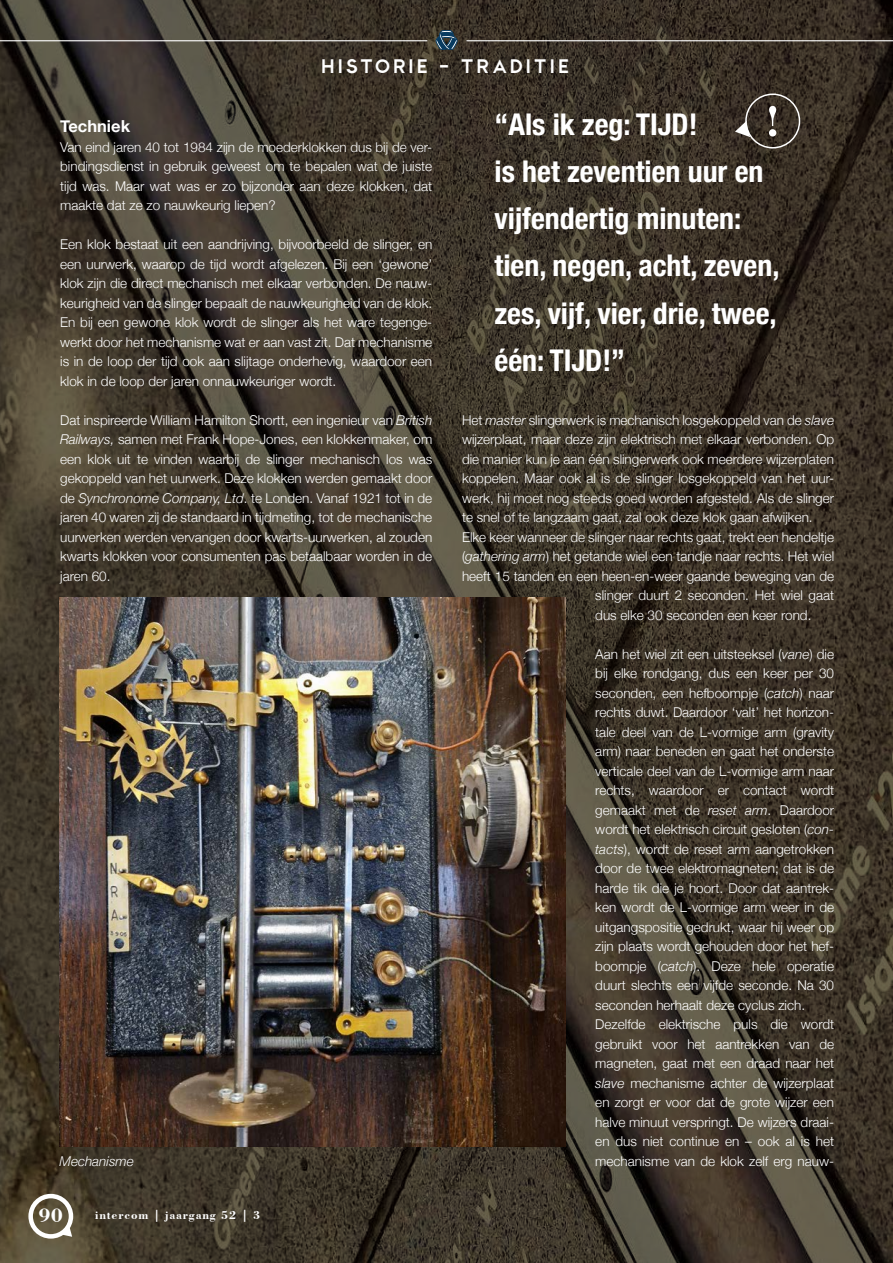
<style>
.page{position:relative;width:893px;height:1263px;background:#fff}
.page>*{position:absolute;margin:0;border:0;box-sizing:border-box;transform-origin:0 0}
.t1{font:700 condensed 29.85px/47.2px "Helvetica Neue";color:#fff}
.t2{font:700 20.1px "Bodoni BT";color:#fff}
.t3{font:19.5px "CWG Sans";letter-spacing:.14em;color:#fff}
.Heading_1{font:700 16.5px "Helvetica Neue";color:#fff}
.t4{font:300 13.5px/19.5px "Helvetica Neue";color:#fff;text-align:justify}
.t5{font:italic 300 13.5px "Helvetica Neue";color:#fff}
.t6{font:700 12px "Bodoni BT";letter-spacing:.07em;color:#fff}
.s1{font-style:italic}
</style>
<div class="page">
<img style="left:0;top:0;width:893px;height:1263px">
<div style="left:745px;top:93px;width:55px;height:56px;border:2px solid #fff;border-radius:50%"></div>
<svg style="left:735px;top:120px;width:15px;height:17px"></svg>
<svg style="left:769px;top:106px;width:7px;height:31px"></svg>
<img style="left:60px;top:597px;width:506px;height:549px">
<div style="left:28px;top:1194px;width:45px;height:44px;border:4px solid #fff;border-radius:50%"></div>
<svg style="left:60px;top:1225px;width:12px;height:12px"></svg>
<svg style="left:436px;top:30px;width:21px;height:20px"></svg>
<hr style="left:0;top:40px;width:427px;height:1px;background:#fff">
<hr style="left:466px;top:40px;width:427px;height:1px;background:#fff">
<p class="t3" style="left:323px;top:56px;width:249px">HISTORIE – TRADITIE</p>
<p class="t1" style="left:495px;top:98px;width:205px">“Als ik zeg: TIJD!</p>
<p class="t1" style="left:495px;top:146px;width:286px">is het zeventien uur en vijfendertig minuten: tien, negen, acht, zeven, zes, vijf, vier, drie, twee, één: TIJD!”</p>
<p class="Heading_1" style="left:60px;top:113px;width:71px">Techniek</p>
<p class="t4" style="left:60px;top:136px;width:374px">Van eind jaren 40 tot 1984 zijn de moederklokken dus bij de ver&shy;bindingsdienst in gebruik geweest om te bepalen wat de juiste tijd was. Maar wat was er zo bijzonder aan deze klokken, dat maakte dat ze zo nauwkeurig liepen?</p>
<p class="t4" style="left:60px;top:233px;width:374px">Een klok bestaat uit een aandrijving, bijvoorbeeld de slinger, en een uurwerk, waarop de tijd wordt afgelezen. Bij een ‘gewone’ klok zijn die direct mechanisch met elkaar verbonden. De nauw&shy;keurigheid van de slinger bepaalt de nauwkeurigheid van de klok.<br>En bij een gewone klok wordt de slinger als het ware tegenge&shy;werkt door het mechanisme wat er aan vast zit. Dat mechanisme is in de loop der tijd ook aan slijtage onderhevig, waardoor een klok in de loop der jaren onnauwkeuriger wordt.</p>
<p class="t4" style="left:60px;top:409px;width:374px">Dat inspireerde William Hamilton Shortt, een ingenieur van <span class="s1">British Railways,</span> samen met Frank Hope-Jones, een klokkenmaker, om een klok uit te vinden waarbij de slinger mechanisch los was gekoppeld van het uurwerk. Deze klokken werden gemaakt door de <span class="s1">Synchronome Company, Ltd</span>. te Londen. Vanaf 1921 tot in de jaren 40 waren zij de standaard in tijdmeting, tot de mechanische uurwerken werden vervangen door kwarts-uurwerken, al zouden kwarts klokken voor consumenten pas betaalbaar worden in de jaren 60.</p>
<p class="t4" style="left:462px;top:409px;width:374px">Het <span class="s1">master</span> slingerwerk is mechanisch losgekoppeld van de <span class="s1">slave </span>wijzerplaat, maar deze zijn elektrisch met elkaar verbonden. Op die manier kun je aan één slingerwerk ook meerdere wijzerplaten koppelen. Maar ook al is de slinger losgekoppeld van het uur&shy;werk, hij moet nog steeds goed worden afgesteld. Als de slinger te snel of te langzaam gaat, zal ook deze klok gaan afwijken.</p>
<p class="t4" style="left:462px;top:526px;width:374px">Elke keer wanneer de slinger naar rechts gaat, trekt een hendeltje</p>
<p class="t4" style="left:462px;top:545px;width:374px">(<span class="s1">gathering arm</span>) het getande wiel een tandje naar rechts. Het wiel</p>
<p class="t4" style="left:462px;top:565px;width:374px">heeft 15 tanden en een heen-en-weer gaande beweging van de</p>
<p class="t4" style="left:595px;top:584px;width:240px">slinger duurt 2 seconden. Het wiel gaat</p>
<p class="t4" style="left:595px;top:604px;width:218px">dus elke 30 seconden een keer rond.</p>
<p class="t4" style="left:595px;top:643px;width:240px">Aan het wiel zit een uitsteeksel (<span class="s1">vane</span>) die bij elke rondgang, dus een keer per 30 seconden, een hefboompje (<span class="s1">catch</span>) naar rechts duwt. Daardoor ‘valt’ het horizon&shy;tale deel van de L-vormige arm (gravity arm) naar beneden en gaat het onderste verticale deel van de L-vormige arm naar rechts, waardoor er contact wordt gemaakt met de <span class="s1">reset arm</span>. Daardoor wordt het elektrisch circuit gesloten (<span class="s1">con&shy;tacts</span>), wordt de reset arm aangetrokken door de twee elektromagneten; dat is de harde tik die je hoort. Door dat aantrek&shy;ken wordt de L-vormige arm weer in de uitgangspositie gedrukt, waar hij weer op zijn plaats wordt gehouden door het hef&shy;boompje (<span class="s1">catch</span>). Deze hele operatie duurt slechts een vijfde seconde. Na 30 seconden herhaalt deze cyclus zich.</p>
<p class="t4" style="left:595px;top:1013px;width:240px">Dezelfde elektrische puls die wordt gebruikt voor het aantrekken van de magneten, gaat met een draad naar het <span class="s1">slave</span> mechanisme achter de wijzerplaat en zorgt er voor dat de grote wijzer een halve minuut verspringt. De wijzers draai&shy;en dus niet continue en – ook al is het mechanisme van de klok zelf erg nauw-</p>
<p class="t5" style="left:60px;top:1150px;width:76px">Mechanisme</p>
<h2 class="t2" style="left:39px;top:1203px;width:26px">90</h2>
<p class="t6" style="left:95px;top:1208px;width:167px">intercom | jaargang 52 | 3</p>
</div>
